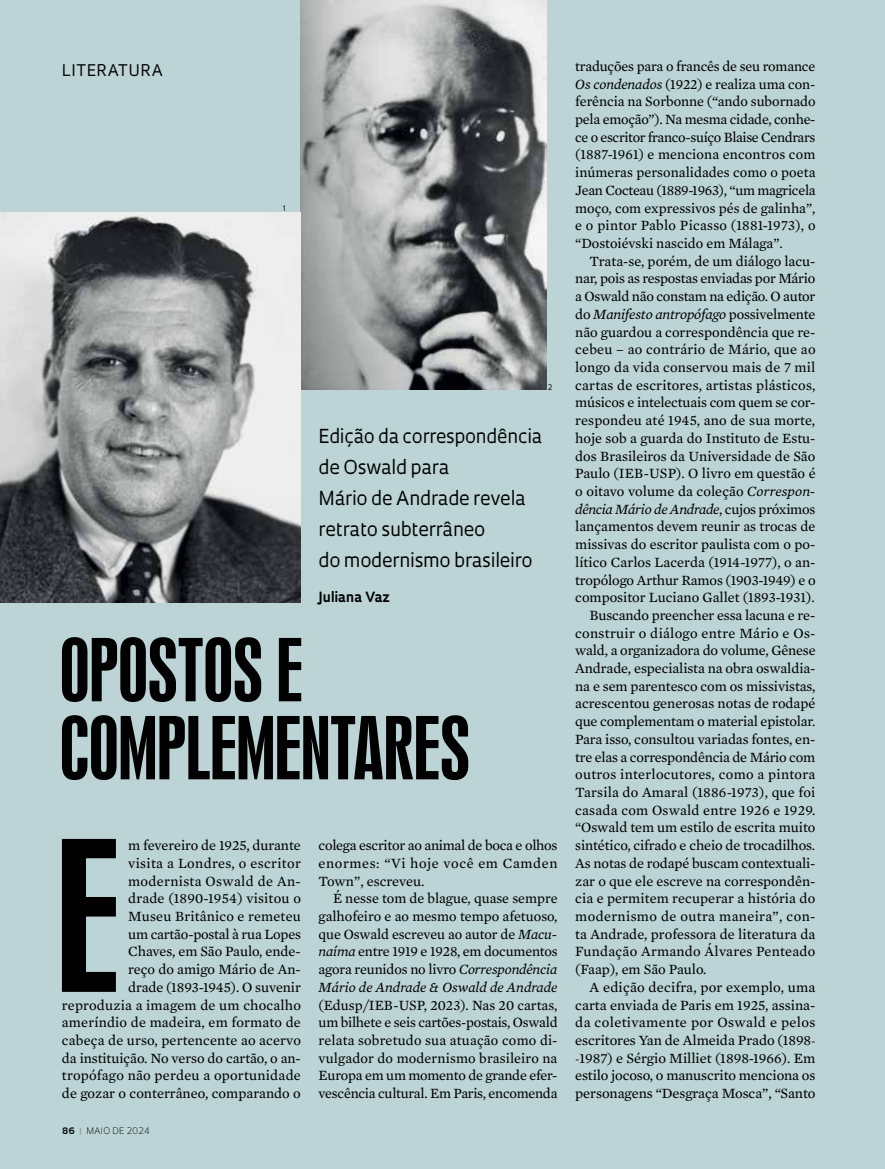
<style>
.page{position:relative;width:885px;height:1169px;background:#fff}
.page>*{position:absolute;margin:0;border:0;box-sizing:border-box;transform-origin:0 0}
.t1{font:195.45px "Swiss 924 BT Regular B";color:#000}
.t2{font:81px/78px "Swiss 924 BT Regular B";letter-spacing:-.005em;color:#000}
.t3{font:18.75px/30.9px "Oculum";letter-spacing:-.015em;color:#000}
.t4{font:15.6px "Oculum";letter-spacing:.035em;color:#000}
.t5{font:14.4px/17.7px "Mercury Text G2";color:#000;text-align:justify}
.t6{font:italic 14.4px "Mercury Text G2";letter-spacing:-.02em;color:#000}
.t7{font:14.4px "Mercury Text G2";letter-spacing:-.02em;color:#000}
.t8{font:14.4px "Mercury Text G2";letter-spacing:.02em;color:#000}
.t9{font:14.4px "Mercury Text G2";letter-spacing:.025em;color:#000}
.t10{font:700 13.65px "Oculum";letter-spacing:-.005em;color:#000}
.t11{font:300 8.7px "Oculum";letter-spacing:.02em;color:#000}
.t12{font:7.35px "Oculum";color:#000}
.s1{font-style:italic}
.s2{font-weight:700}
.s3{font-weight:700;color:#939598}
.s4{font-style:normal}
.s5{font-family:"Oculum";font-size:11.4px}
</style>
<div class="page">
<div style="left:0;top:0;width:885px;height:1168px;background:#bcd4d5"></div>
<img style="left:301px;top:0;width:245px;height:390px">
<img style="left:0;top:212px;width:301px;height:390px">
<p class="t4" style="left:62px;top:60px;width:103px">LITERATURA</p>
<p class="t12" style="left:283px;top:203px;width:5px">1</p>
<p class="t12" style="left:548px;top:382px;width:6px">2</p>
<h3 class="t3" style="left:319px;top:420px;width:225px">Edição da correspondência de Oswald para<br>Mário de Andrade revela retrato subterrâneo<br>do modernismo brasileiro</h3>
<p class="t10" style="left:319px;top:588px;width:73px">Juliana Vaz</p>
<h2 class="t2" style="left:60px;top:632px;width:412px">OPOSTOS E<br>COMPLEMENTARES</h2>
<h1 class="t1" style="left:56px;top:799px;width:66px">E</h1>
<p class="t5" style="left:62px;top:835px;width:241px;text-align:right">m fevereiro de 1925, durante<br>visita a Londres, o escritor modernista Oswald de An-<br>drade (1890-1954) visitou o<br>Museu Britânico e remeteu<br>um cartão-postal à rua Lopes<br>Chaves, em São Paulo, ende-<br>reço do amigo Mário de An-<br>drade (1893-1945). O suvenir reproduzia a imagem de um chocalho ameríndio de madeira, em formato de cabeça de urso, pertencente ao acervo da instituição. No verso do cartão, o an&shy;tropófago não perdeu a oportunidade de gozar o conterrâneo, comparando o</p>
<p class="t5" style="left:319px;top:835px;width:240px">colega escritor ao animal de boca e olhos enormes: “Vi hoje você em Camden Town”, escreveu.</p>
<p class="t5" style="left:319px;top:889px;width:241px;text-indent:14px">É nesse tom de blague, quase sempre galhofeiro e ao mesmo tempo afetuoso, que Oswald escreveu ao autor de <span class="s1">Macu&shy;naíma</span> entre 1919 e 1928, em documentos agora reunidos no livro <span class="s1">Correspondência Mário de Andrade &amp; Oswald de Andrade</span></p>
<p class="t5" style="left:319px;top:995px;width:241px">(Edusp/IEB-USP, 2023). Nas 20 cartas, um bilhete e seis cartões-postais, Oswald relata sobretudo sua atuação como di&shy;vulgador do modernismo brasileiro na Europa em um momento de grande efer&shy;vescência cultural. Em Paris, encomenda</p>
<p class="t11" style="left:62px;top:1124px;width:89px"><span class="s2">86</span> <span class="s3">|</span> MAIO DE 2024</p>
<p class="t5" style="left:575px;top:56px;width:242px">traduções para o francês de seu romance <span class="s1">Os condenados</span> (1922) e realiza uma con&shy;ferência na Sorbonne (“ando subornado pela emoção”). Na mesma cidade, conhe&shy;ce o escritor franco-suíço Blaise Cendrars (1887-1961) e menciona encontros com inúmeras personalidades como o poeta Jean Cocteau (1889-1963), “um magricela moço, com expressivos pés de galinha”, e o pintor Pablo Picasso (1881-1973), o “Dostoiévski nascido em Málaga”.</p>
<p class="t5" style="left:590px;top:251px;width:227px">Trata-se, porém, de um diálogo lacu-</p>
<p class="t7" style="left:575px;top:268px;width:242px">nar, pois as respostas enviadas por Mário</p>
<p class="t7" style="left:575px;top:286px;width:242px">a Oswald não constam na edição. O autor</p>
<p class="t6" style="left:575px;top:303px;width:242px"><span class="s4">do</span> Manifesto antropófago <span class="s4">possivelmente</span></p>
<p class="t5" style="left:575px;top:322px;width:242px">não guardou a correspondência que re-</p>
<p class="t5" style="left:575px;top:340px;width:242px">cebeu – ao contrário de Mário, que ao</p>
<p class="t5" style="left:575px;top:357px;width:242px">longo da vida conservou mais de 7 mil</p>
<p class="t5" style="left:575px;top:375px;width:242px">cartas de escritores, artistas plásticos,</p>
<p class="t5" style="left:575px;top:393px;width:242px">músicos e intelectuais com quem se cor-</p>
<p class="t5" style="left:575px;top:411px;width:242px">respondeu até 1945, ano de sua morte,</p>
<p class="t5" style="left:575px;top:428px;width:242px">hoje sob a guarda do Instituto de Estu-</p>
<p class="t5" style="left:575px;top:446px;width:242px">dos Brasileiros da Universidade de São</p>
<p class="t5" style="left:575px;top:464px;width:242px">Paulo (IEB-USP). O livro em questão é</p>
<p class="t5" style="left:575px;top:481px;width:242px">o oitavo volume da coleção <span class="s1">Correspon-</span></p>
<p class="t6" style="left:575px;top:498px;width:242px">dência Mário de Andrade<span class="s4">, cujos próximos</span></p>
<p class="t5" style="left:575px;top:517px;width:242px">lançamentos devem reunir as trocas de</p>
<p class="t5" style="left:575px;top:534px;width:242px">missivas do escritor paulista com o po-</p>
<p class="t5" style="left:575px;top:552px;width:242px">lítico Carlos Lacerda (1914-1977), o an-</p>
<p class="t5" style="left:575px;top:570px;width:242px">tropólogo Arthur Ramos (1903-1949) e o</p>
<p class="t5" style="left:575px;top:588px;width:241px">compositor Luciano Gallet (1893-1931).</p>
<p class="t5" style="left:590px;top:605px;width:227px">Buscando preencher essa lacuna e re-</p>
<p class="t8" style="left:575px;top:622px;width:242px">construir o diálogo entre Mário e Os-</p>
<p class="t5" style="left:575px;top:641px;width:242px">wald, a organizadora do volume, Gênese</p>
<p class="t5" style="left:575px;top:658px;width:242px">Andrade, especialista na obra oswaldia-</p>
<p class="t5" style="left:575px;top:676px;width:242px">na e sem parentesco com os missivistas,</p>
<p class="t5" style="left:575px;top:694px;width:242px">acrescentou generosas notas de rodapé</p>
<p class="t5" style="left:575px;top:711px;width:242px">que complementam o material epistolar.</p>
<p class="t5" style="left:575px;top:729px;width:242px">Para isso, consultou variadas fontes, en-</p>
<p class="t5" style="left:575px;top:747px;width:242px">tre elas a correspondência de Mário com</p>
<p class="t8" style="left:575px;top:764px;width:242px">outros interlocutores, como a pintora</p>
<p class="t5" style="left:575px;top:782px;width:242px">Tarsila do Amaral (1886-1973), que foi</p>
<p class="t5" style="left:575px;top:800px;width:242px">casada com Oswald entre 1926 e 1929.</p>
<p class="t5" style="left:575px;top:818px;width:242px">“Oswald tem um estilo de escrita muito</p>
<p class="t5" style="left:575px;top:835px;width:242px">sintético, cifrado e cheio de trocadilhos.</p>
<p class="t5" style="left:575px;top:853px;width:242px">As notas de rodapé buscam contextuali-</p>
<p class="t5" style="left:575px;top:871px;width:242px">zar o que ele escreve na correspondên-</p>
<p class="t5" style="left:575px;top:889px;width:242px">cia e permitem recuperar a história do</p>
<p class="t9" style="left:575px;top:905px;width:242px">modernismo de outra maneira”, con-</p>
<p class="t5" style="left:575px;top:924px;width:242px">ta Andrade, professora de literatura da</p>
<p class="t5" style="left:575px;top:942px;width:242px">Fundação Armando Álvares Penteado</p>
<p class="t5" style="left:575px;top:959px;width:133px">(Faap), em São Paulo.</p>
<p class="t5" style="left:590px;top:977px;width:227px">A edição decifra, por exemplo, uma</p>
<p class="t5" style="left:575px;top:995px;width:242px">carta enviada de Paris em 1925, assina-</p>
<p class="t9" style="left:575px;top:1012px;width:242px">da coletivamente por Oswald e pelos</p>
<p class="t5" style="left:575px;top:1030px;width:242px">escritores Yan de Almeida Prado (1898<span class="s5">-</span></p>
<p class="t5" style="left:575px;top:1048px;width:242px"><span class="s5">‑</span>1987) e Sérgio Milliet (1898-1966). Em</p>
<p class="t5" style="left:575px;top:1066px;width:242px">estilo jocoso, o manuscrito menciona os</p>
<p class="t5" style="left:575px;top:1083px;width:242px">personagens “Desgraça Mosca”, “Santo</p>
</div>
